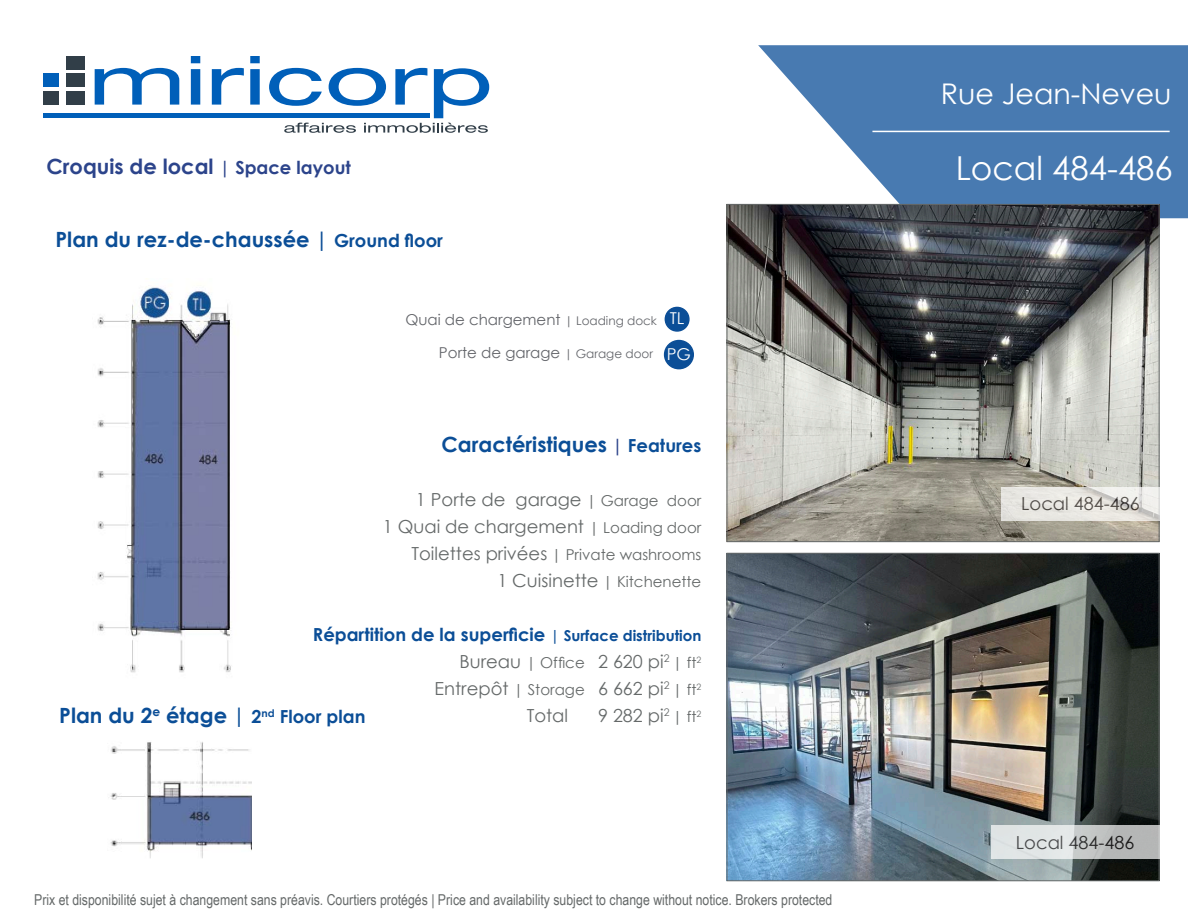
<style>
.page{position:relative;width:1188px;height:918px;background:#fff}
.page>*{position:absolute;margin:0;border:0;box-sizing:border-box;transform-origin:0 0}
.t1{font:33px "Century Gothic";color:#fff}
.t2{font:28.5px "Century Gothic";color:#fff}
.t3{font:700 21px "Century Gothic";color:#0b4e97}
.t4{font:700 21px "Century Gothic";color:#2c448b}
.t5{font:18px "Century Gothic";color:#656969}
.t6{font:700 18px "Century Gothic";color:#0b4e97}
.t7{font:18px "Century Gothic";color:#231f20}
.t8{font:15px "Arial Narrow";color:#656969}
.t9{font:15px "Century Gothic";color:#656969}
.t10{font:15px "Century Gothic";color:#63656a}
.s1{font-size:18px}
.s2{font-size:12px}
.s3{font-size:18px;color:#2c448b}
.s4{font-size:15px}
</style>
<div class="page">
<svg style="left:95px;top:68px;width:84px;height:37px"></svg>
<svg style="left:191px;top:56px;width:9px;height:49px"></svg>
<svg style="left:212px;top:68px;width:32px;height:37px"></svg>
<svg style="left:250px;top:56px;width:10px;height:49px"></svg>
<hr style="left:43px;top:114px;width:387px;height:4px;background:#005fb9">
<div style="left:66px;top:74px;width:19px;height:13px;background:#313e48"></div>
<div style="left:66px;top:56px;width:19px;height:13px;background:#313e48"></div>
<div style="left:66px;top:91px;width:19px;height:13px;background:#313e48"></div>
<div style="left:43px;top:74px;width:16px;height:13px;background:#005fb9"></div>
<div style="left:43px;top:91px;width:16px;height:13px;background:#313e48"></div>
<svg style="left:269px;top:68px;width:220px;height:65px"></svg>
<svg style="left:758px;top:45px;width:430px;height:173px;fill:#487ab1"></svg>
<hr style="left:872px;top:131px;width:298px;height:1px;background:#fff">
<img style="left:729px;top:206px;width:429px;height:334px">
<div style="left:727px;top:204px;width:433px;height:338px;border:1px solid #656969"></div>
<img style="left:729px;top:555px;width:429px;height:324px">
<div style="left:727px;top:553px;width:433px;height:328px;border:1px solid #656969"></div>
<svg style="left:1001px;top:487px;width:159px;height:33px;background:#e6e5e0"></svg>
<svg style="left:991px;top:826px;width:169px;height:33px;background:#cdd0d0"></svg>
<img style="left:97px;top:287px;width:134px;height:386px">
<img style="left:110px;top:742px;width:141px;height:116px">
<div style="left:665px;top:340px;width:28px;height:29px;background:#0b4e97;border-radius:50%"></div>
<div style="left:664px;top:340px;width:30px;height:29px;border:1px solid #0b4e97;border-radius:50%"></div>
<div style="left:665px;top:307px;width:24px;height:24px;background:#0b4e97;border-radius:50%"></div>
<div style="left:665px;top:307px;width:25px;height:25px;border:1px solid #0b4e97;border-radius:50%"></div>
<p class="t4" style="left:46px;top:151px;width:306px">Croquis de local <span class="s1">| Space layout</span></p>
<p class="t3" style="left:56px;top:224px;width:389px">Plan du rez-de-chaussée | <span class="s1">Ground floor</span></p>
<p class="t10" style="left:405px;top:309px;width:253px">Quai de chargement <span class="s2">| Loading dock</span></p>
<p class="t10" style="left:439px;top:342px;width:216px">Porte de garage <span class="s2">| Garage door</span></p>
<p class="t3" style="left:442px;top:429px;width:261px">Caractéristiques <span class="s3">|</span> <span class="s1">Features</span></p>
<p class="t5" style="left:416px;top:487px;width:287px">1 Porte de garage <span class="s4">| Garage door</span></p>
<p class="t5" style="left:383px;top:514px;width:320px">1 Quai de chargement <span class="s4">| Loading door</span></p>
<p class="t9" style="left:411px;top:544px;width:291px"><span class="s1">Toilettes privées</span> | Private washrooms</p>
<p class="t9" style="left:497px;top:571px;width:206px"><span class="s1">1 Cuisinette</span> | Kitchenette</p>
<p class="t6" style="left:313px;top:621px;width:390px">Répartition de la superficie <span class="s4">| Surface distribution</span></p>
<p class="t5" style="left:459px;top:649px;width:243px">Bureau <span class="s4">| Office</span> 2 620 pi<sup>2</sup> <span class="s4">| ft</span><sup>2</sup></p>
<p class="t5" style="left:435px;top:676px;width:268px">Entrepôt <span class="s4">| Storage</span> 6 662 pi<sup>2</sup> <span class="s4">| ft</span><sup>2</sup></p>
<p class="t5" style="left:527px;top:703px;width:43px">Total</p>
<p class="t5" style="left:598px;top:703px;width:105px">9 282 pi<sup>2</sup> <span class="s4">| ft</span><sup>2</sup></p>
<p class="t3" style="left:59px;top:699px;width:308px">Plan du 2<sup>e</sup> étage | <span class="s1">2</span><sup>nd</sup> <span class="s1">Floor plan</span></p>
<p class="t8" style="left:34px;top:889px;width:800px">Prix et disponibilité sujet à changement sans préavis. Courtiers protégés | Price and availability subject to change without notice. Brokers protected</p>
<h2 class="t2" style="left:941px;top:74px;width:232px">Rue Jean-Neveu</h2>
<p class="t1" style="left:956px;top:145px;width:219px">Local 484-486</p>
<p class="t7" style="left:1021px;top:491px;width:120px">Local 484-486</p>
<p class="t7" style="left:1016px;top:830px;width:120px">Local 484-486</p>
</div>
